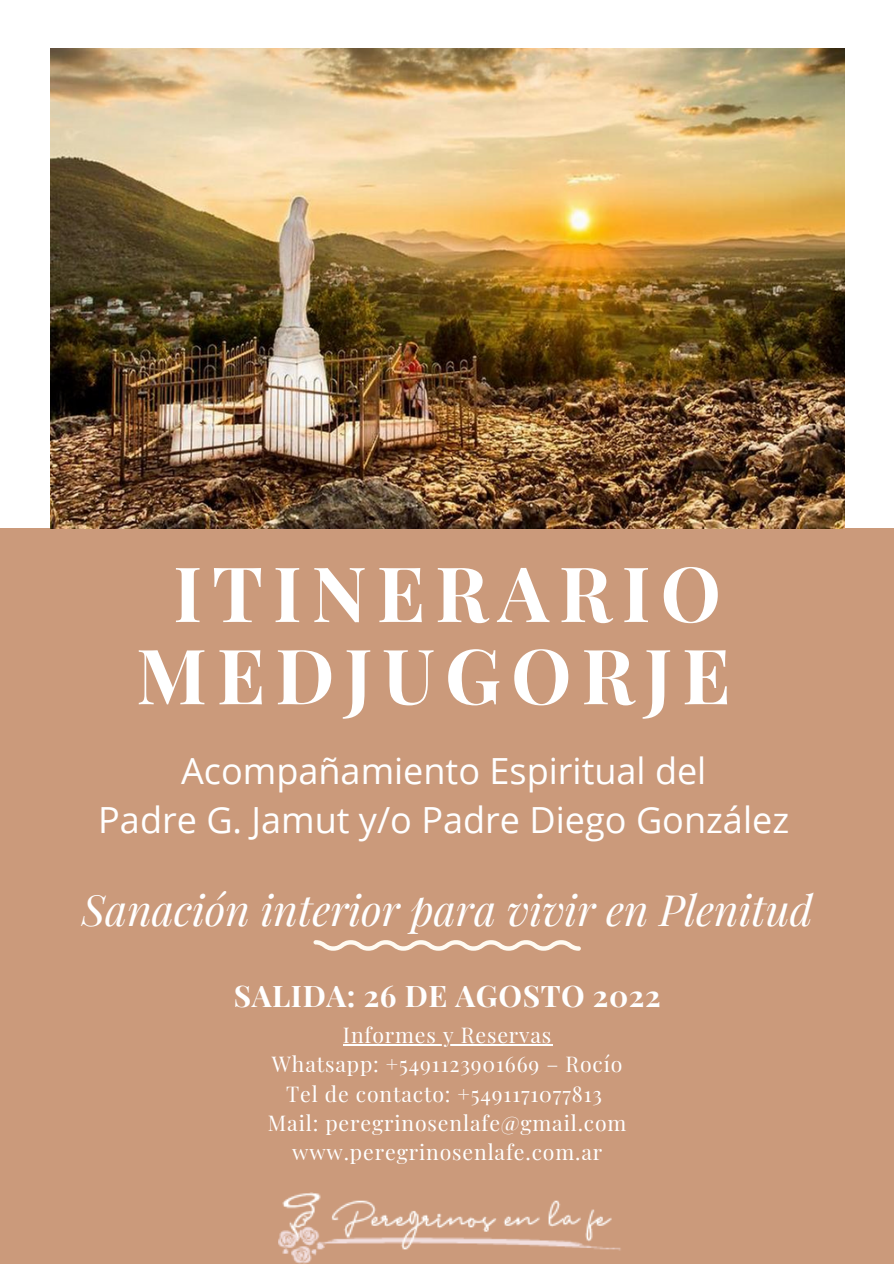
<style>
.page{position:relative;width:894px;height:1264px;background:#fff}
.page>*{position:absolute;margin:0;border:0;box-sizing:border-box;transform-origin:0 0}
.t1{font:700 76.35px/82.2px "Playfair Display";letter-spacing:.13em;color:#fff;text-align:center}
.t2{font:italic 42.3px "Playfair Display";color:#fff}
.t3{font:36px "Open Sans";color:#fff}
.t4{font:700 29.85px "Playfair Display";letter-spacing:.02em;color:#fff}
.t5{font:21.3px "Playfair Display";letter-spacing:.04em;color:#fff}
</style>
<div class="page">
<div style="left:0;top:528px;width:893px;height:735px;background:#cb9a7b"></div>
<svg style="left:313px;top:940px;width:267px;height:10px"></svg>
<img style="left:278px;top:1192px;width:343px;height:71px">
<img style="left:50px;top:49px;width:794px;height:479px">
<hr style="left:343px;top:1044px;width:209px;height:1px;background:#fff">
<p class="t1" style="left:136px;top:549px;width:596px">ITINERARIO<br>MEDJUGORJE</p>
<p class="t3" style="left:181px;top:745px;width:526px">Acompañamiento Espiritual del</p>
<p class="t3" style="left:98px;top:795px;width:692px">Padre G. Jamut y/o Padre Diego González</p>
<p class="t2" style="left:82px;top:880px;width:732px">Sanación interior para vivir en Plenitud</p>
<p class="t4" style="left:234px;top:974px;width:428px">SALIDA: 26 DE AGOSTO 2022</p>
<p class="t5" style="left:343px;top:1019px;width:210px">Informes y Reservas</p>
<p class="t5" style="left:272px;top:1049px;width:352px">Whatsapp: +5491123901669 – Rocío</p>
<p class="t5" style="left:286px;top:1078px;width:317px">Tel de contacto: +5491171077813</p>
<p class="t5" style="left:268px;top:1107px;width:360px">Mail: peregrinosenlafe@gmail.com</p>
<p class="t5" style="left:292px;top:1137px;width:311px">www.peregrinosenlafe.com.ar</p>
</div>
